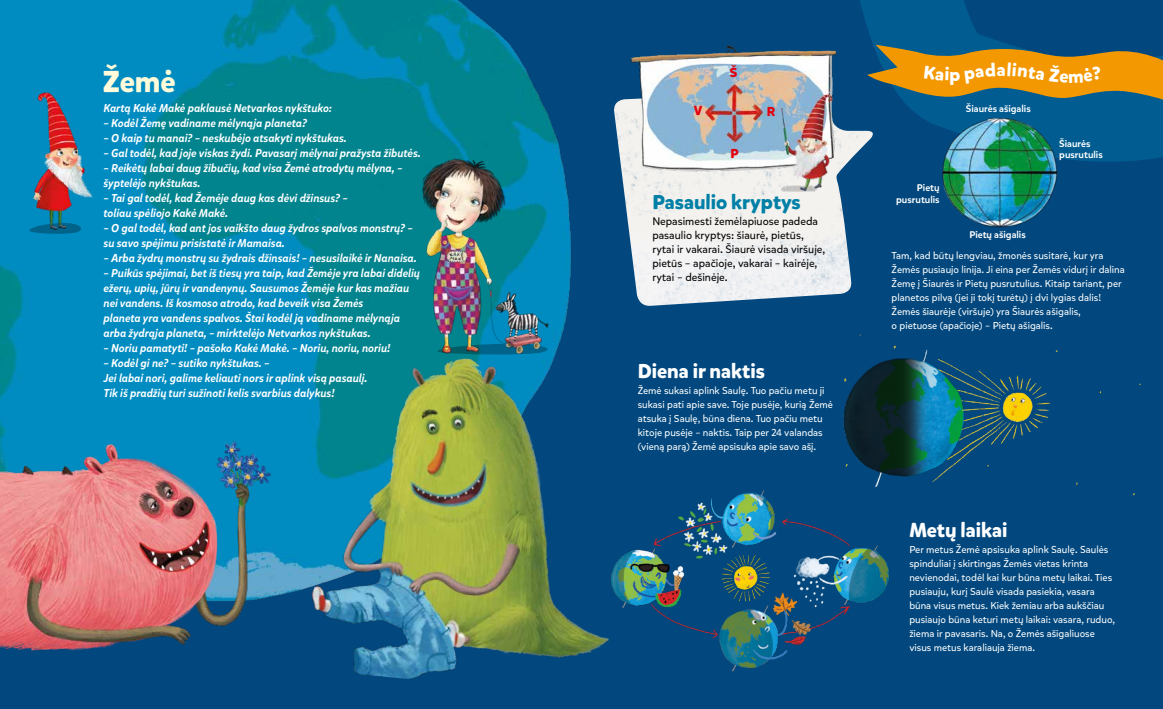
<style>
.page{position:relative;width:1163px;height:709px;background:#fff}
.page>*{position:absolute;margin:0;border:0;box-sizing:border-box;transform-origin:0 0}
.t1{font:700 30px "Mikado";color:#fffbdb}
.t2{font:700 20px "Mikado";color:#fff}
.t3{font:700 20px "Mikado";color:#0080a7}
.t4{font:700 18px "Mikado";color:#fff}
.t5{font:700 13px "Mikado";color:#e3000f}
.t6{font:italic 500 11.4px/15px "Mikado";color:#fff}
.t7{font:11px/14px "Mikado";color:#000}
.t8{font:10px/14px "Mikado";color:#fff}
.t9{font:500 9.7px/11.8px "Mikado";color:#fff;text-align:right}
</style>
<div class="page">
<div style="left:0;top:0;width:1162px;height:709px;background:#02487e"></div>
<img style="left:0;top:0;width:571px;height:424px">
<svg style="left:860px;top:0;width:302px;height:160px"></svg>
<img style="left:614px;top:91px;width:253px;height:215px">
<img style="left:634px;top:490px;width:256px;height:182px">
<img style="left:837px;top:327px;width:304px;height:173px">
<img style="left:0;top:424px;width:269px;height:227px">
<img style="left:622px;top:45px;width:238px;height:147px">
<img style="left:867px;top:108px;width:273px;height:120px">
<img style="left:269px;top:330px;width:365px;height:349px">
<img style="left:18px;top:81px;width:83px;height:158px">
<img style="left:409px;top:151px;width:143px;height:216px">
<svg style="left:867px;top:45px;width:295px;height:63px;background:#917d38"></svg>
<h1 class="t1" style="left:103px;top:63px;width:74px">Žemė</h1>
<p class="t6" style="left:103px;top:101px;width:230px">Kartą Kakė Makė paklausė Netvarkos nykštuko:</p>
<p class="t6" style="left:103px;top:116px;width:205px">– Kodėl Žemę vadiname mėlynąja planeta?</p>
<p class="t6" style="left:103px;top:131px;width:245px">– O kaip tu manai? – neskubėjo atsakyti nykštukas.</p>
<p class="t6" style="left:103px;top:146px;width:319px">– Gal todėl, kad joje viskas žydi. Pavasarį mėlynai pražysta žibutės.</p>
<p class="t6" style="left:103px;top:161px;width:300px">– Reikėtų labai daug žibučių, kad visa Žemė atrodytų mėlyna, – šyptelėjo nykštukas.</p>
<p class="t6" style="left:103px;top:191px;width:246px">– Tai gal todėl, kad Žemėje daug kas dėvi džinsus? – toliau spėliojo Kakė Makė.</p>
<p class="t6" style="left:103px;top:221px;width:311px">– O gal todėl, kad ant jos vaikšto daug žydros spalvos monstrų? – su savo spėjimu prisistatė ir Mamaisa.</p>
<p class="t6" style="left:103px;top:251px;width:315px">– Arba žydrų monstrų su žydrais džinsais! – nesusilaikė ir Nanaisa.</p>
<p class="t6" style="left:103px;top:266px;width:318px">– Puikūs spėjimai, bet iš tiesų yra taip, kad Žemėje yra labai didelių ežerų, upių, jūrų ir vandenynų. Sausumos Žemėje kur kas mažiau nei vandens. Iš kosmoso atrodo, kad beveik visa Žemės<br>planeta yra vandens spalvos. Štai kodėl ją vadiname mėlynąja arba žydrąja planeta, – mirktelėjo Netvarkos nykštukas.</p>
<p class="t6" style="left:103px;top:341px;width:288px">– Noriu pamatyti! – pašoko Kakė Makė. – Noriu, noriu, noriu!</p>
<p class="t6" style="left:103px;top:356px;width:265px">– Kodėl gi ne? – sutiko nykštukas. –<br>Jei labai nori, galime keliauti nors ir aplink visą pasaulį.<br>Tik iš pradžių turi sužinoti kelis svarbius dalykus!</p>
<p class="t5" style="left:729px;top:64px;width:9px">Š</p>
<p class="t5" style="left:693px;top:102px;width:10px">V</p>
<p class="t5" style="left:766px;top:104px;width:10px">R</p>
<p class="t5" style="left:730px;top:145px;width:10px">P</p>
<h2 class="t3" style="left:652px;top:189px;width:150px">Pasaulio kryptys</h2>
<p class="t7" style="left:652px;top:215px;width:174px">Nepasimesti žemėlapiuose padeda pasaulio kryptys: šiaurė, pietūs, rytai ir vakarai. Šiaurė visada viršuje, pietūs – apačioje, vakarai – kairėje, rytai – dešinėje.</p>
<h2 class="t2" style="left:637px;top:358px;width:129px">Diena ir naktis</h2>
<p class="t8" style="left:637px;top:384px;width:197px">Žemė sukasi aplink Saulę. Tuo pačiu metu ji sukasi pati apie save. Toje pusėje, kurią Žemė atsuka į Saulę, būna diena. Tuo pačiu metu kitoje pusėje – naktis. Taip per 24 valandas (vieną parą) Žemė apsisuka apie savo ašį.</p>
<h3 class="t4" style="left:996px;top:58px;width:11px">a</h3>
<p class="t9" style="left:965px;top:103px;width:66px">Šiaurės ašigalis</p>
<p class="t9" style="left:896px;top:182px;width:45px">Pietų pusrutulis</p>
<p class="t9" style="left:969px;top:229px;width:58px">Pietų ašigalis</p>
<p class="t9" style="left:1059px;top:137px;width:45px;text-align:left">Šiaurės pusrutulis</p>
<p class="t8" style="left:891px;top:249px;width:235px">Tam, kad būtų lengviau, žmonės susitarė, kur yra Žemės pusiaujo linija. Ji eina per Žemės vidurį ir dalina Žemę į Šiaurės ir Pietų pusrutulius. Kitaip tariant, per planetos pilvą (jei ji tokį turėtų) į dvi lygias dalis!<br>Žemės šiaurėje (viršuje) yra Šiaurės ašigalis,<br>o pietuose (apačioje) – Pietų ašigalis.</p>
<h2 class="t2" style="left:909px;top:517px;width:100px">Metų laikai</h2>
<p class="t8" style="left:909px;top:543px;width:207px">Per metus Žemė apsisuka aplink Saulę. Saulės spinduliai į skirtingas Žemės vietas krinta nevienodai, todėl kai kur būna metų laikai. Ties pusiauju, kurį Saulė visada pasiekia, vasara būna visus metus. Kiek žemiau arba aukščiau pusiaujo būna keturi metų laikai: vasara, ruduo, žiema ir pavasaris. Na, o Žemės ašigaliuose visus metus karaliauja žiema.</p>
</div>
